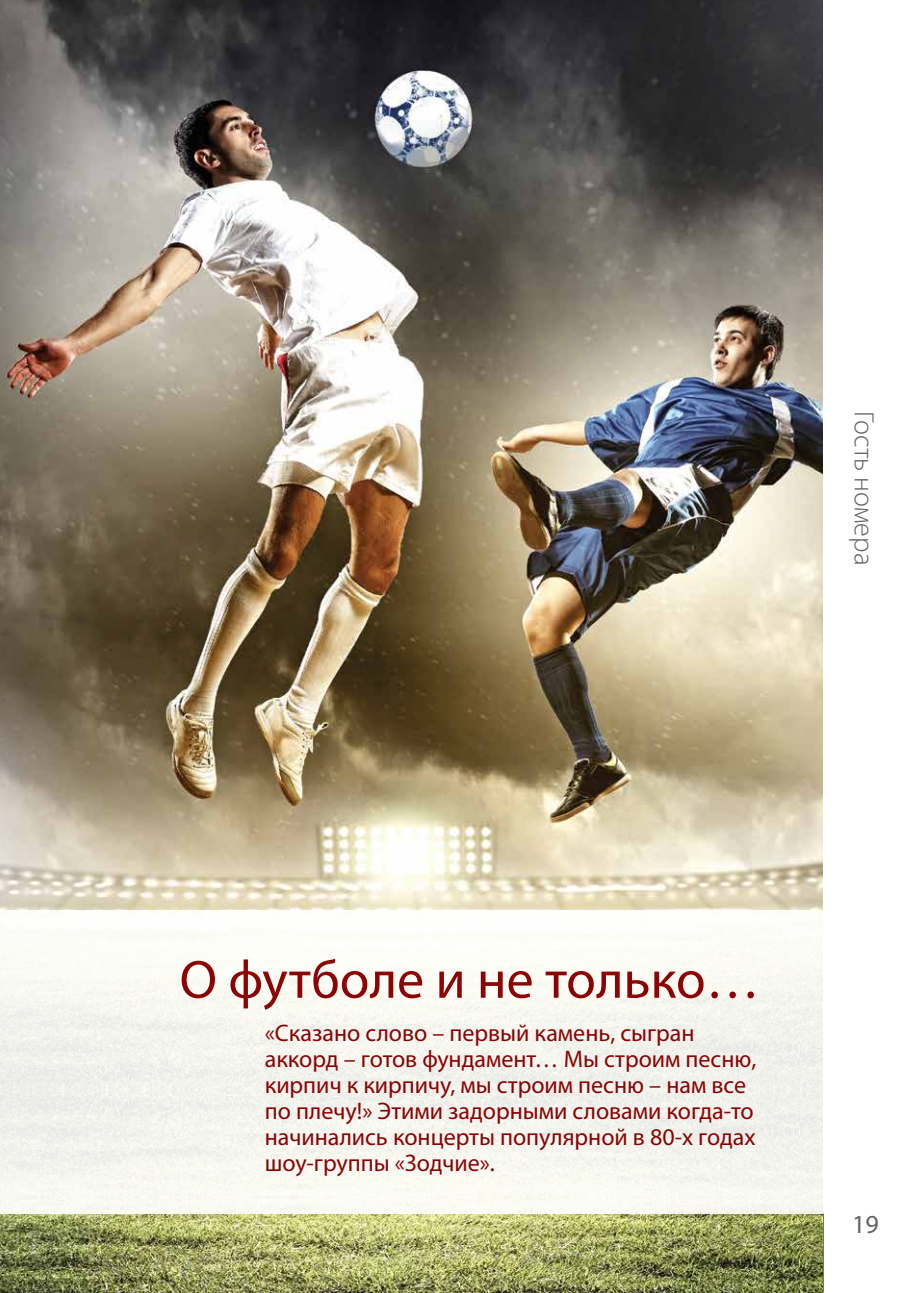
<style>
.page{position:relative;width:908px;height:1293px;background:#fff}
.page>*{position:absolute;margin:0;border:0;box-sizing:border-box;transform-origin:0 0}
.t1{font:54px "Myriad Pro";color:#8b0304}
.t2{font:300 28px "Myriad Pro";color:#636466}
.t3{font:26px "Myriad Pro";color:#636466}
.t4{font:24px/26px "Myriad Pro";color:#8b0304}
</style>
<div class="page">
<hr style="left:821px;top:1213px;width:2px;height:80px;background:#636466">
<img style="left:0;top:0;width:822px;height:1293px">
<div style="left:0;top:910px;width:822px;height:303px;background:#f8f8f1"></div>
<p class="t2" style="left:880px;top:411px;width:155px;rotate:90deg">Гость номера</p>
<h1 class="t1" style="left:180px;top:950px;width:581px">О футболе и не только…</h1>
<p class="t4" style="left:265px;top:1020px;width:493px">«Сказано слово – первый камень, сыгран аккорд – готов фундамент… Мы строим песню, кирпич к кирпичу, мы строим песню – нам все по плечу!» Этими задорными словами когда-то начинались концерты популярной в 80-х годах шоу-группы «Зодчие».</p>
<p class="t3" style="left:851px;top:1210px;width:28px">19</p>
</div>
